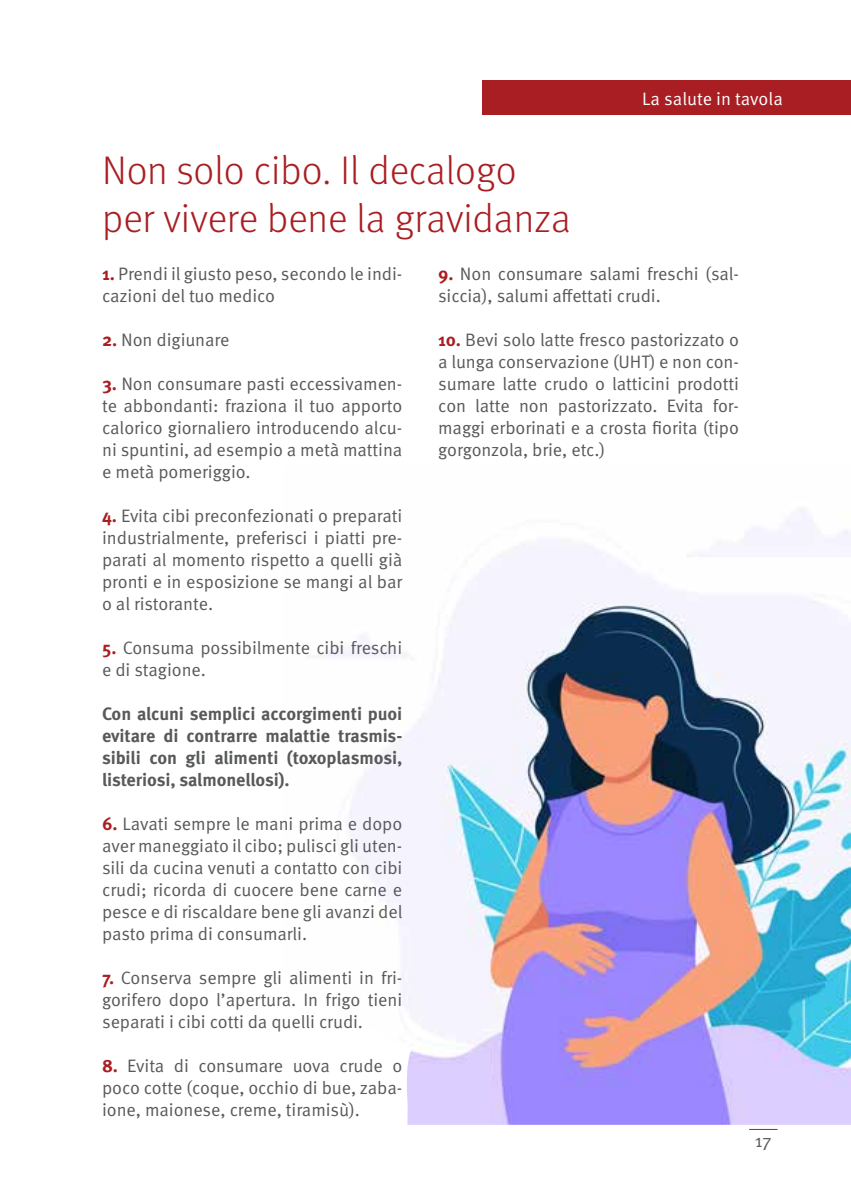
<style>
.page{position:relative;width:851px;height:1191px;background:#fff}
.page>*{position:absolute;margin:0;border:0;box-sizing:border-box;transform-origin:0 0}
.t1{font:300 40px/48px "FF Meta Pro";color:#a91e22}
.t2{font:18px/22px "Meta Pro";letter-spacing:-.005em;color:#58595b;text-align:justify}
.t3{font:700 18px/22px "Meta Pro";letter-spacing:-.005em;color:#58595b;text-align:justify}
.t4{font:18px "FF Meta Pro";color:#fff}
.t5{font:18px "FF Meta Pro";color:#58595b}
.s1{font-weight:700;color:#a91e22}
</style>
<div class="page">
<svg style="left:749px;top:1129px;width:28px;height:1px"></svg>
<div style="left:482px;top:81px;width:368px;height:34px;background:#a91e22"></div>
<img style="left:328px;top:509px;width:522px;height:615px">
<h1 class="t1" style="left:102px;top:144px;width:470px">Non solo cibo. Il decalogo per vivere bene la gravidanza</h1>
<p class="t4" style="left:642px;top:85px;width:142px">La salute in tavola</p>
<p class="t2" style="left:102px;top:263px;width:302px"><span class="s1">1.</span> Prendi il giusto peso, secondo le indi&shy;cazioni del tuo medico</p>
<p class="t2" style="left:102px;top:329px;width:129px"><span class="s1">2.</span> Non digiunare</p>
<p class="t2" style="left:102px;top:373px;width:302px"><span class="s1">3.</span> Non consumare pasti eccessivamen&shy;te abbondanti: fraziona il tuo apporto calorico giornaliero introducendo alcu&shy;ni spuntini, ad esempio a metà mattina e metà pomeriggio.</p>
<p class="t2" style="left:102px;top:505px;width:302px"><span class="s1">4.</span> Evita cibi preconfezionati o preparati industrialmente, preferisci i piatti pre&shy;parati al momento rispetto a quelli già pronti e in esposizione se mangi al bar o al ristorante.</p>
<p class="t2" style="left:102px;top:637px;width:301px"><span class="s1">5.</span> Consuma possibilmente cibi freschi e di stagione.</p>
<p class="t3" style="left:102px;top:703px;width:302px">Con alcuni semplici accorgimenti puoi evitare di contrarre malattie trasmis&shy;sibili con gli alimenti (toxoplasmosi, listeriosi, salmonellosi).</p>
<p class="t2" style="left:102px;top:813px;width:302px"><span class="s1">6.</span> Lavati sempre le mani prima e dopo aver maneggiato il cibo; pulisci gli uten&shy;sili da cucina venuti a contatto con cibi crudi; ricorda di cuocere bene carne e pesce e di riscaldare bene gli avanzi del pasto prima di consumarli.</p>
<p class="t2" style="left:102px;top:967px;width:302px"><span class="s1">7.</span> Conserva sempre gli alimenti in fri&shy;gorifero dopo l’apertura. In frigo tieni separati i cibi cotti da quelli crudi.</p>
<p class="t2" style="left:102px;top:1055px;width:301px"><span class="s1">8.</span> Evita di consumare uova crude o poco cotte (coque, occhio di bue, zaba&shy;ione, maionese, creme, tiramisù).</p>
<p class="t2" style="left:438px;top:263px;width:302px"><span class="s1">9.</span> Non consumare salami freschi (sal&shy;siccia), salumi affettati crudi.</p>
<p class="t2" style="left:438px;top:329px;width:302px"><span class="s1">10.</span> Bevi solo latte fresco pastorizzato o a lunga conservazione (UHT) e non con&shy;sumare latte crudo o latticini prodotti con latte non pastorizzato. Evita for&shy;maggi erborinati e a crosta fiorita (tipo gorgonzola, brie, etc.)</p>
<p class="t5" style="left:754px;top:1127px;width:18px">17</p>
</div>
